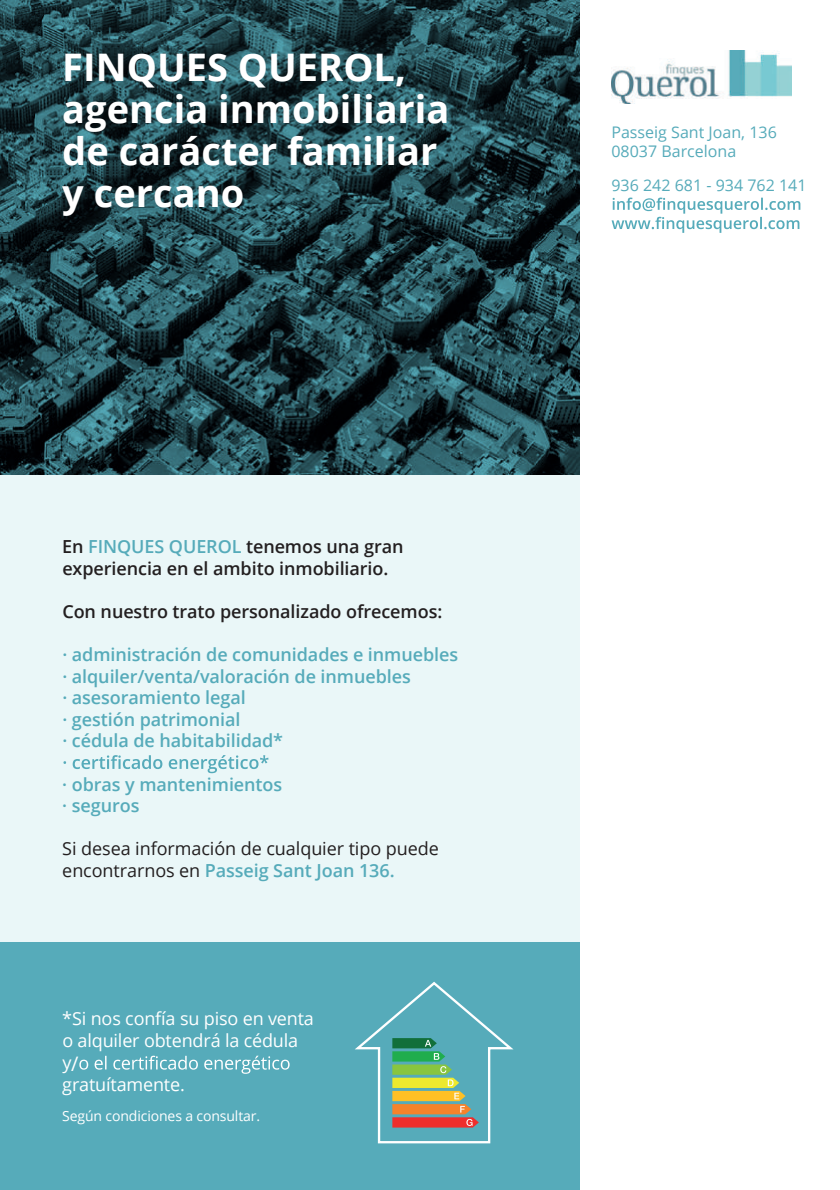
<style>
.page{position:relative;width:840px;height:1190px;background:#fff}
.page>*{position:absolute;margin:0;border:0;box-sizing:border-box;transform-origin:0 0}
.t1{font:700 38px/42px "Open Sans";color:#fff}
.t2{font:600 18px/21.6px "Open Sans";letter-spacing:-.005em;color:#56abba}
.t3{font:600 18px/21.6px "Open Sans";letter-spacing:-.005em;color:#231f20}
.t4{font:18px/21.6px "Open Sans";letter-spacing:-.005em;color:#231f20}
.t5{font:18px/22px "Open Sans";letter-spacing:-.01em;color:#fff}
.t6{font:16px/19.2px "Open Sans";color:#56abba}
.t7{font:14px "Open Sans";letter-spacing:-.01em;color:#fff}
.s1{color:#56abba}
.s2{font-weight:600;color:#56abba}
.s3{font-size:20px}
</style>
<div class="page">
<div style="left:0;top:474px;width:579px;height:468px;background:#eaf7f8"></div>
<svg style="left:611px;top:198px;width:189px;height:35px"></svg>
<svg style="left:0;top:0;width:579px;height:474px;background:#204249"></svg>
<div style="left:0;top:942px;width:579px;height:248px;background:#56abba"></div>
<svg style="left:79px;top:1056px;width:210px;height:18px"></svg>
<svg style="left:355px;top:981px;width:159px;height:163px"></svg>
<svg style="left:63px;top:755px;width:205px;height:18px"></svg>
<img style="left:611px;top:51px;width:180px;height:53px">
<h1 class="t1" style="left:62px;top:46px;width:388px">FINQUES QUEROL, agencia inmobiliaria de carácter familiar y cercano</h1>
<p class="t3" style="left:62px;top:535px;width:342px">En <span class="s1">FINQUES QUEROL</span> tenemos una gran experiencia en el ambito inmobiliario.</p>
<p class="t3" style="left:62px;top:600px;width:381px">Con nuestro trato personalizado ofrecemos:</p>
<p class="t2" style="left:62px;top:643px;width:397px">· administración de comunidades e inmuebles · alquiler/venta/valoración de inmuebles<br>· asesoramiento legal<br>· gestión patrimonial<br>· cédula de habitabilidad*</p>
<p class="t2" style="left:62px;top:773px;width:221px">· obras y mantenimientos · seguros</p>
<p class="t4" style="left:62px;top:838px;width:378px">Si desea información de cualquier tipo puede encontrarnos en <span class="s2">Passeig Sant Joan 136.</span></p>
<p class="t5" style="left:62px;top:1007px;width:253px">*Si nos confía su piso en venta o alquiler obtendrá la cédula y<span class="s3">/<br></span>gratuítamente.</p>
<p class="t7" style="left:62px;top:1107px;width:199px">Según condiciones a consultar.</p>
<p class="t6" style="left:611px;top:122px;width:167px">Passeig Sant Joan, 136<br>08037 Barcelona</p>
<p class="t6" style="left:611px;top:175px;width:196px">936 242 681 - 934 762 141</p>
</div>
